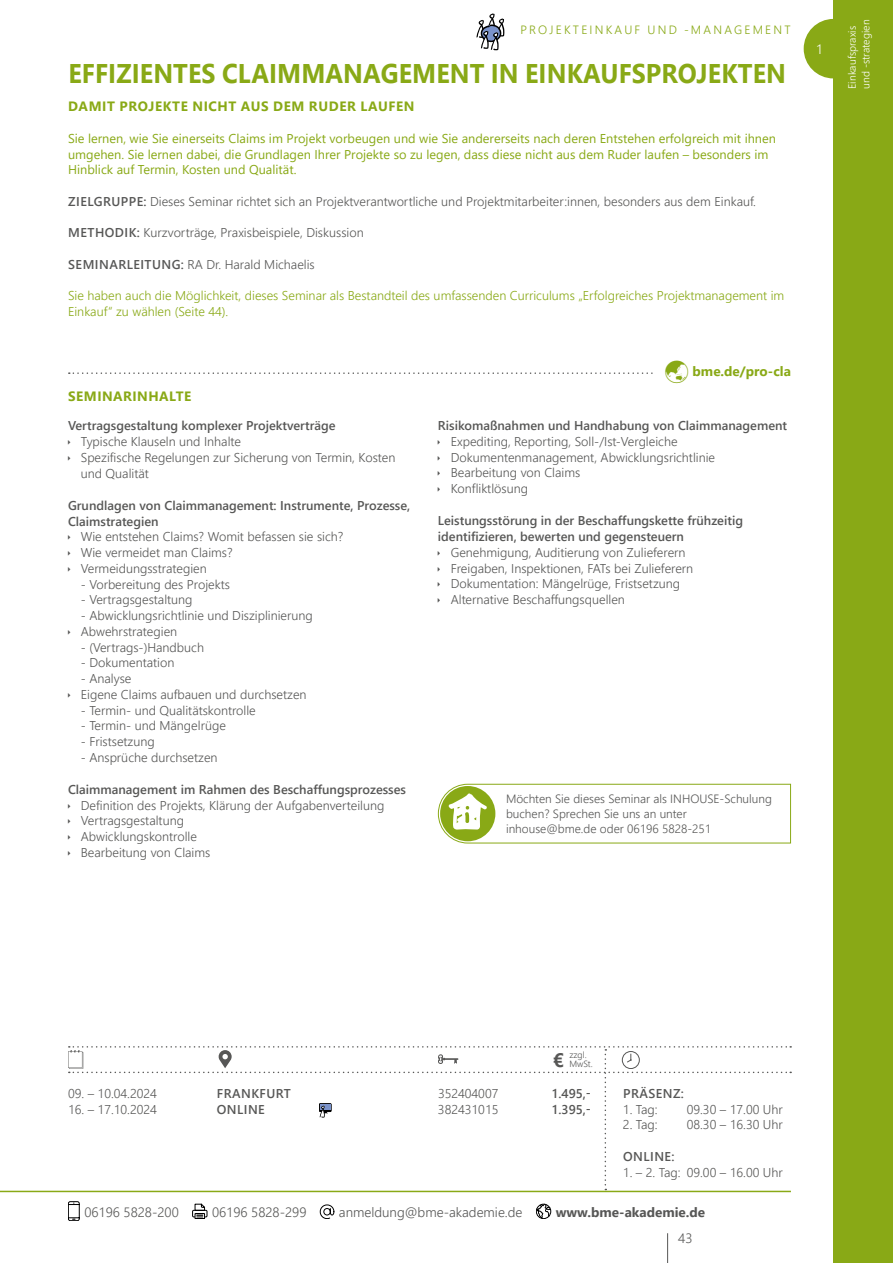
<style>
.page{position:relative;width:893px;height:1263px;background:#fff}
.page>*{position:absolute;margin:0;border:0;box-sizing:border-box;transform-origin:0 0}
.t1{font:700 27px "Segoe UI";letter-spacing:.005em;color:#89a916;scale:.93 1}
.t2{font:700 19.5px "Segoe UI";color:#575756}
.t3{font:300 13.5px "Segoe UI";color:#575756}
.t4{font:700 13.5px "Segoe UI";letter-spacing:.035em;color:#89a916}
.t5{font:700 13.5px "Segoe UI";color:#575756}
.t6{font:700 13.5px "Segoe UI";color:#89a916}
.t7{font:300 13.5px "Segoe UI";color:#fff}
.t8{font:300 12.75px/15.8px "Segoe UI";color:#575756}
.t9{font:12.75px/15.8px "Segoe UI";color:#89a916}
.t10{font:600 12.75px "Segoe UI";color:#575756}
.t11{font:300 12.75px/15.8px "Segoe UI";color:#89a916}
.t12{font:600 12.75px "Segoe UI";letter-spacing:.035em;color:#575756}
.t13{font:300 12px/15px "Segoe UI";color:#575756}
.t14{font:300 12px "Segoe UI";letter-spacing:.185em;color:#89a916}
.t15{font:300 10.5px/13.5px "Segoe UI";color:#fff}
.t16{font:300 9px/9px "Segoe UI";color:#575756}
.s1{font-weight:600}
</style>
<div class="page">
<hr style="left:0;top:1191px;width:791px;height:1px;background:#89a916">
<div style="left:804px;top:19px;width:59px;height:59px;background:#89a916;border-radius:50%"></div>
<div style="left:833px;top:0;width:60px;height:1263px;background:#89a916"></div>
<hr style="left:667px;top:1233px;width:1px;height:30px;background:#575756">
<svg style="left:68px;top:1201px;width:12px;height:20px"></svg>
<div style="left:192px;top:1210px;width:15px;height:7px;border:1px solid #000"></div>
<svg style="left:195px;top:1204px;width:10px;height:15px"></svg>
<svg style="left:320px;top:1205px;width:14px;height:14px"></svg>
<svg style="left:536px;top:1204px;width:15px;height:15px"></svg>
<div style="left:536px;top:1204px;width:15px;height:15px;border:1px solid #000;border-radius:50%"></div>
<svg style="left:476px;top:13px;width:28px;height:37px"></svg>
<svg style="left:69px;top:372px;width:584px;height:2px"></svg>
<svg style="left:68px;top:1046px;width:723px;height:144px"></svg>
<svg style="left:438px;top:783px;width:353px;height:61px"></svg>
<p class="t14" style="left:520px;top:19px;width:272px">PROJEKTEINKAUF UND -MANAGEMENT</p>
<p class="t1" style="left:68px;top:48px;width:773px">EFFIZIENTES CLAIMMANAGEMENT IN EINKAUFSPROJEKTEN</p>
<p class="t4" style="left:68px;top:94px;width:348px">DAMIT PROJEKTE NICHT AUS DEM RUDER LAUFEN</p>
<p class="t9" style="left:68px;top:129px;width:709px">Sie lernen, wie Sie einerseits Claims im Projekt vorbeugen und wie Sie andererseits nach deren Entstehen erfolgreich mit ihnen umgehen. Sie lernen dabei, die Grundlagen Ihrer Projekte so zu legen, dass diese nicht aus dem Ruder laufen – besonders im<br>Hinblick auf Termin, Kosten und Qualität.</p>
<p class="t8" style="left:68px;top:192px;width:689px"><span class="s1">ZIELGRUPPE:</span> Dieses Seminar richtet sich an Projektverantwortliche und Projektmitarbeiter:innen, besonders aus dem Einkauf.</p>
<p class="t8" style="left:68px;top:224px;width:297px"><span class="s1">METHODIK:</span> Kurzvorträge, Praxisbeispiele, Diskussion</p>
<p class="t8" style="left:68px;top:255px;width:248px"><span class="s1">SEMINARLEITUNG:</span> RA Dr. Harald Michaelis</p>
<p class="t11" style="left:68px;top:287px;width:718px">Sie haben auch die Möglichkeit, dieses Seminar als Bestandteil des umfassenden Curriculums „Erfolgreiches Projektmanagement im<br>Einkauf“ zu wählen (Seite 44).</p>
<p class="t4" style="left:68px;top:383px;width:124px">SEMINARINHALTE</p>
<p class="t8" style="left:81px;top:417px;width:316px;text-indent:-13px"><span class="s1">Vertragsgestaltung komplexer Projektverträge<br></span>Typische Klauseln und Inhalte<br>Spezifische Regelungen zur Sicherung von Termin, Kosten und Qualität</p>
<p class="t10" style="left:68px;top:493px;width:344px">Grundlagen von Claimmanagement: Instrumente, Prozesse,</p>
<p class="t10" style="left:68px;top:509px;width:92px">Claimstrategien</p>
<p class="t8" style="left:81px;top:528px;width:264px">Wie entstehen Claims? Womit befassen sie sich?</p>
<p class="t8" style="left:81px;top:543px;width:153px">Wie vermeidet man Claims?</p>
<p class="t8" style="left:81px;top:559px;width:128px">Vermeidungsstrategien</p>
<p class="t8" style="left:81px;top:575px;width:151px">- Vorbereitung des Projekts</p>
<p class="t8" style="left:81px;top:591px;width:113px">- Vertragsgestaltung</p>
<p class="t8" style="left:81px;top:606px;width:234px">- Abwicklungsrichtlinie und Disziplinierung<br>Abwehrstrategien</p>
<p class="t8" style="left:81px;top:638px;width:125px">- (Vertrags-)Handbuch</p>
<p class="t8" style="left:81px;top:654px;width:95px">- Dokumentation</p>
<p class="t8" style="left:81px;top:669px;width:227px">- Analyse<br>Eigene Claims aufbauen und durchsetzen</p>
<p class="t8" style="left:81px;top:701px;width:177px">- Termin- und Qualitätskontrolle</p>
<p class="t8" style="left:81px;top:717px;width:147px">- Termin- und Mängelrüge</p>
<p class="t8" style="left:81px;top:732px;width:76px">- Fristsetzung</p>
<p class="t8" style="left:81px;top:748px;width:138px">- Ansprüche durchsetzen</p>
<p class="t8" style="left:81px;top:780px;width:327px;text-indent:-13px"><span class="s1">Claimmanagement im Rahmen des Beschaffungsprozesses </span>Definition des Projekts, Klärung der Aufgabenverteilung Vertragsgestaltung<br>Abwicklungskontrolle<br>Bearbeitung von Claims</p>
<p class="t6" style="left:693px;top:359px;width:100px">bme.de/pro-cla</p>
<p class="t8" style="left:451px;top:416px;width:338px;text-indent:-13px"><span class="s1">Risikomaßnahmen und Handhabung von Claimmanagement </span>Expediting, Reporting, Soll-/Ist-Vergleiche Dokumentenmanagement, Abwicklungsrichtlinie<br>Bearbeitung von Claims<br>Konfliktlösung</p>
<p class="t10" style="left:438px;top:509px;width:307px">Leistungsstörung in der Beschaffungskette frühzeitig</p>
<p class="t10" style="left:438px;top:525px;width:248px">identifizieren, bewerten und gegensteuern</p>
<p class="t8" style="left:451px;top:543px;width:236px">Genehmigung, Auditierung von Zulieferern</p>
<p class="t8" style="left:451px;top:559px;width:244px">Freigaben, Inspektionen, FATs bei Zulieferern</p>
<p class="t8" style="left:451px;top:575px;width:231px">Dokumentation: Mängelrüge, Fristsetzung</p>
<p class="t8" style="left:451px;top:590px;width:176px">Alternative Beschaffungsquellen</p>
<p class="t13" style="left:506px;top:790px;width:267px">Möchten Sie dieses Seminar als INHOUSE-Schulung buchen? Sprechen Sie uns an unter inhouse@bme.de oder 06196 5828-251</p>
<p class="t7" style="left:816px;top:37px;width:9px">1</p>
<p class="t15" style="left:844px;top:89px;width:71px;rotate:-90deg">Einkaufspraxis und -strategien</p>
<h2 class="t2" style="left:553px;top:1042px;width:13px">€</h2>
<p class="t16" style="left:569px;top:1050px;width:25px">zzgl.<br>MwSt.</p>
<p class="t8" style="left:68px;top:1084px;width:90px">09. – 10.04.2024</p>
<p class="t12" style="left:217px;top:1081px;width:76px">FRANKFURT</p>
<p class="t8" style="left:438px;top:1084px;width:62px">352404007</p>
<p class="t10" style="left:551px;top:1081px;width:41px">1.495,-</p>
<p class="t8" style="left:68px;top:1100px;width:90px">16. – 17.10.2024</p>
<p class="t10" style="left:217px;top:1097px;width:49px">ONLINE</p>
<p class="t8" style="left:438px;top:1100px;width:62px">382431015</p>
<p class="t10" style="left:551px;top:1097px;width:41px">1.395,-</p>
<p class="t12" style="left:623px;top:1081px;width:62px">PRÄSENZ:</p>
<p class="t8" style="left:623px;top:1100px;width:36px">1. Tag:</p>
<p class="t8" style="left:687px;top:1100px;width:98px">09.30 – 17.00 Uhr</p>
<p class="t8" style="left:623px;top:1116px;width:36px">2. Tag:</p>
<p class="t8" style="left:687px;top:1116px;width:98px">08.30 – 16.30 Uhr</p>
<p class="t10" style="left:623px;top:1144px;width:53px">ONLINE:</p>
<p class="t8" style="left:623px;top:1163px;width:161px">1. – 2. Tag: 09.00 – 16.00 Uhr</p>
<p class="t3" style="left:84px;top:1199px;width:96px">06196 5828-200</p>
<p class="t3" style="left:212px;top:1199px;width:96px">06196 5828-299</p>
<p class="t3" style="left:339px;top:1199px;width:185px">anmeldung@bme-akademie.de</p>
<p class="t5" style="left:556px;top:1199px;width:151px">www.bme-akademie.de</p>
<p class="t3" style="left:678px;top:1226px;width:16px">43</p>
</div>
